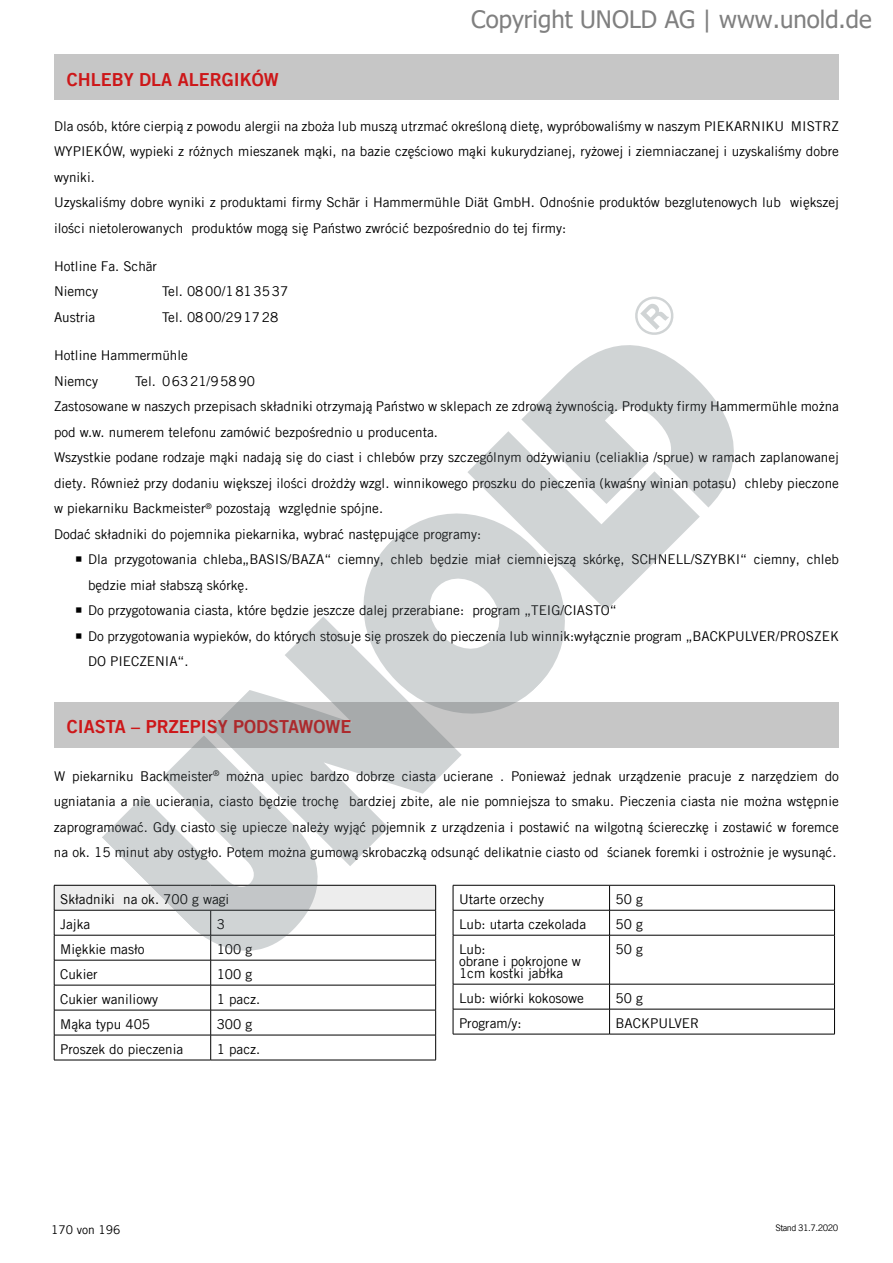
<style>
.page{position:relative;width:893px;height:1263px;background:#fff}
.page>*{position:absolute;margin:0;border:0;box-sizing:border-box;transform-origin:0 0}
.t1{font:24px "Tahoma";color:#808080}
.t2{font:18px "Trade Gothic LT Com Bd 2";color:#cd1719}
.t3{font:13.5px/25.5px "Trade Gothic LT Com";color:#000}
.t4{font:12px "Trade Gothic LT Com";color:#000}
.t5{font:9px "Trade Gothic LT Com";letter-spacing:-.055em;color:#000}
</style>
<div class="page">
<div style="left:54px;top:54px;width:785px;height:46px;background:#c6c6c6"></div>
<div style="left:54px;top:702px;width:785px;height:45px;background:#c6c6c6"></div>
<div style="left:54px;top:885px;width:382px;height:25px;background:#ededed"></div>
<hr style="left:54px;top:885px;width:157px;height:1px;background:#000">
<hr style="left:211px;top:885px;width:225px;height:1px;background:#000">
<hr style="left:54px;top:910px;width:157px;height:1px;background:#000">
<hr style="left:211px;top:910px;width:225px;height:1px;background:#000">
<hr style="left:54px;top:935px;width:157px;height:1px;background:#000">
<hr style="left:211px;top:935px;width:225px;height:1px;background:#000">
<hr style="left:54px;top:960px;width:157px;height:1px;background:#000">
<hr style="left:211px;top:960px;width:225px;height:1px;background:#000">
<hr style="left:54px;top:985px;width:157px;height:1px;background:#000">
<hr style="left:211px;top:985px;width:225px;height:1px;background:#000">
<hr style="left:54px;top:1010px;width:157px;height:1px;background:#000">
<hr style="left:211px;top:1010px;width:225px;height:1px;background:#000">
<hr style="left:54px;top:1035px;width:157px;height:1px;background:#000">
<svg style="left:54px;top:885px;width:1px;height:175px"></svg>
<hr style="left:211px;top:1035px;width:225px;height:1px;background:#000">
<svg style="left:210px;top:979px;width:1px;height:81px"></svg>
<svg style="left:435px;top:885px;width:1px;height:175px"></svg>
<hr style="left:54px;top:1060px;width:157px;height:1px;background:#000">
<hr style="left:211px;top:1060px;width:225px;height:1px;background:#000">
<hr style="left:453px;top:885px;width:157px;height:1px;background:#000">
<hr style="left:610px;top:885px;width:225px;height:1px;background:#000">
<hr style="left:453px;top:910px;width:157px;height:1px;background:#000">
<svg style="left:453px;top:885px;width:1px;height:50px"></svg>
<hr style="left:610px;top:910px;width:225px;height:1px;background:#000">
<svg style="left:609px;top:885px;width:1px;height:50px"></svg>
<svg style="left:834px;top:885px;width:1px;height:50px"></svg>
<hr style="left:453px;top:935px;width:157px;height:1px;background:#000">
<hr style="left:453px;top:935px;width:1px;height:49px;background:#000">
<hr style="left:610px;top:935px;width:225px;height:1px;background:#000">
<hr style="left:609px;top:935px;width:1px;height:49px;background:#000">
<hr style="left:834px;top:935px;width:1px;height:49px;background:#000">
<hr style="left:453px;top:984px;width:157px;height:1px;background:#000">
<hr style="left:610px;top:984px;width:225px;height:1px;background:#000">
<hr style="left:453px;top:1009px;width:157px;height:1px;background:#000">
<svg style="left:453px;top:984px;width:1px;height:50px"></svg>
<hr style="left:610px;top:1009px;width:225px;height:1px;background:#000">
<svg style="left:609px;top:984px;width:1px;height:50px"></svg>
<svg style="left:834px;top:984px;width:1px;height:50px"></svg>
<hr style="left:453px;top:1034px;width:157px;height:1px;background:#000">
<hr style="left:610px;top:1034px;width:225px;height:1px;background:#000">
<svg style="left:563px;top:345px;width:171px;height:163px;fill:#d0d4d5"></svg>
<svg style="left:467px;top:378px;width:233px;height:232px;fill:#d0d4d5"></svg>
<svg style="left:363px;top:473px;width:242px;height:275px;fill:#d0d4d5"></svg>
<svg style="left:212px;top:616px;width:250px;height:250px"></svg>
<svg style="left:102px;top:733px;width:246px;height:246px"></svg>
<svg style="left:635px;top:296px;width:39px;height:39px"></svg>
<h1 class="t1" style="left:471px;top:3px;width:402px">Copyright UNOLD AG | www.unold.de</h1>
<h2 class="t2" style="left:67px;top:68px;width:214px">CHLEBY DLA ALERGIKÓW</h2>
<p class="t3" style="left:54px;top:113px;width:786px">Dla osób, które cierpią z powodu alergii na zboża lub muszą utrzmać określoną dietę, wypróbowaliśmy w naszym PIEKARNIKU MISTRZ WYPIEKÓW, wypieki z różnych mieszanek mąki, na bazie częściowo mąki kukurydzianej, ryżowej i ziemniaczanej i uzyskaliśmy dobre wyniki.<br>Uzyskaliśmy dobre wyniki z produktami firmy Schär i Hammermühle Diät GmbH. Odnośnie produktów bezglutenowych lub większej ilości nietolerowanych produktów mogą się Państwo zwrócić bezpośrednio do tej firmy:</p>
<p class="t3" style="left:54px;top:253px;width:105px">Hotline Fa. Schär<br>Niemcy</p>
<p class="t3" style="left:162px;top:279px;width:128px">Tel. 0800/1813537</p>
<p class="t3" style="left:54px;top:304px;width:43px">Austria</p>
<p class="t3" style="left:162px;top:304px;width:118px">Tel. 0800/291728</p>
<p class="t3" style="left:54px;top:342px;width:135px">Hotline Hammermühle<br>Niemcy</p>
<p class="t3" style="left:54px;top:368px;width:786px;text-indent:81px">Tel. 06321/95890<br>Zastosowane w naszych przepisach składniki otrzymają Państwo w sklepach ze zdrową żywnością. Produkty firmy Hammermühle można pod w.w. numerem telefonu zamówić bezpośrednio u producenta.<br>Wszystkie podane rodzaje mąki nadają się do ciast i chlebów przy szczególnym odżywianiu (celiaklia /sprue) w ramach zaplanowanej diety. Również przy dodaniu większej ilości drożdży wzgl. winnikowego proszku do pieczenia (kwaśny winian potasu) chleby pieczone w piekarniku Backmeister<sup>®</sup> pozostają względnie spójne.<br>Dodać składniki do pojemnika piekarnika, wybrać następujące programy:</p>
<p class="t3" style="left:88px;top:546px;width:752px">Dla przygotowania chleba„BASIS/BAZA“ ciemny, chleb będzie miał ciemniejszą skórkę, SCHNELL/SZYBKI“ ciemny, chleb będzie miał słabszą skórkę.<br>Do przygotowania ciasta, które będzie jeszcze dalej przerabiane: program „TEIG/CIASTO“<br>Do przygotowania wypieków, do których stosuje się proszek do pieczenia lub winnik:wyłącznie program „BACKPULVER/PROSZEK DO PIECZENIA“.</p>
<h2 class="t2" style="left:67px;top:716px;width:286px">CIASTA – PRZEPISY PODSTAWOWE</h2>
<p class="t3" style="left:54px;top:763px;width:786px;text-align:justify">W piekarniku Backmeister<sup>®</sup> można upiec bardzo dobrze ciasta ucierane . Ponieważ jednak urządzenie pracuje z narzędziem do ugniatania a nie ucierania, ciasto będzie trochę bardziej zbite, ale nie pomniejsza to smaku. Pieczenia ciasta nie można wstępnie zaprogramować. Gdy ciasto się upiecze należy wyjąć pojemnik z urządzenia i postawić na wilgotną ściereczkę i zostawić w foremce na ok. 15 minut aby ostygło. Potem można gumową skrobaczką odsunąć delikatnie ciasto od ścianek foremki i ostrożnie je wysunąć.</p>
<p class="t3" style="left:60px;top:887px;width:171px;line-height:24.9px">Składniki na ok. 700 g wagi<br>Jajka</p>
<p class="t3" style="left:459px;top:886px;width:87px">Utarte orzechy</p>
<p class="t3" style="left:616px;top:886px;width:29px">50 g</p>
<p class="t3" style="left:459px;top:911px;width:129px">Lub: utarta czekolada</p>
<p class="t3" style="left:616px;top:911px;width:29px">50 g</p>
<p class="t3" style="left:459px;top:943px;width:123px;line-height:12px">Lub:<br>obrane i pokrojone w<br>1cm kostki jabłka</p>
<p class="t3" style="left:616px;top:936px;width:29px">50 g</p>
<p class="t3" style="left:459px;top:985px;width:126px">Lub: wiórki kokosowe</p>
<p class="t3" style="left:616px;top:985px;width:29px">50 g</p>
<p class="t3" style="left:459px;top:1010px;width:64px">Program/y:</p>
<p class="t3" style="left:616px;top:1010px;width:85px">BACKPULVER</p>
<p class="t3" style="left:217px;top:911px;width:10px">3</p>
<p class="t3" style="left:60px;top:936px;width:86px">Miękkie masło</p>
<p class="t3" style="left:217px;top:936px;width:37px">100 g</p>
<p class="t3" style="left:60px;top:961px;width:39px">Cukier</p>
<p class="t3" style="left:217px;top:961px;width:37px">100 g</p>
<p class="t3" style="left:60px;top:986px;width:99px">Cukier waniliowy</p>
<p class="t3" style="left:217px;top:986px;width:45px">1 pacz.</p>
<p class="t3" style="left:60px;top:1011px;width:91px">Mąka typu 405</p>
<p class="t3" style="left:217px;top:1011px;width:37px">300 g</p>
<p class="t3" style="left:60px;top:1036px;width:124px">Proszek do pieczenia</p>
<p class="t3" style="left:217px;top:1036px;width:45px">1 pacz.</p>
<p class="t4" style="left:51px;top:1222px;width:71px">170 von 196</p>
<p class="t5" style="left:775px;top:1222px;width:64px">Stand 31.7.2020</p>
</div>
